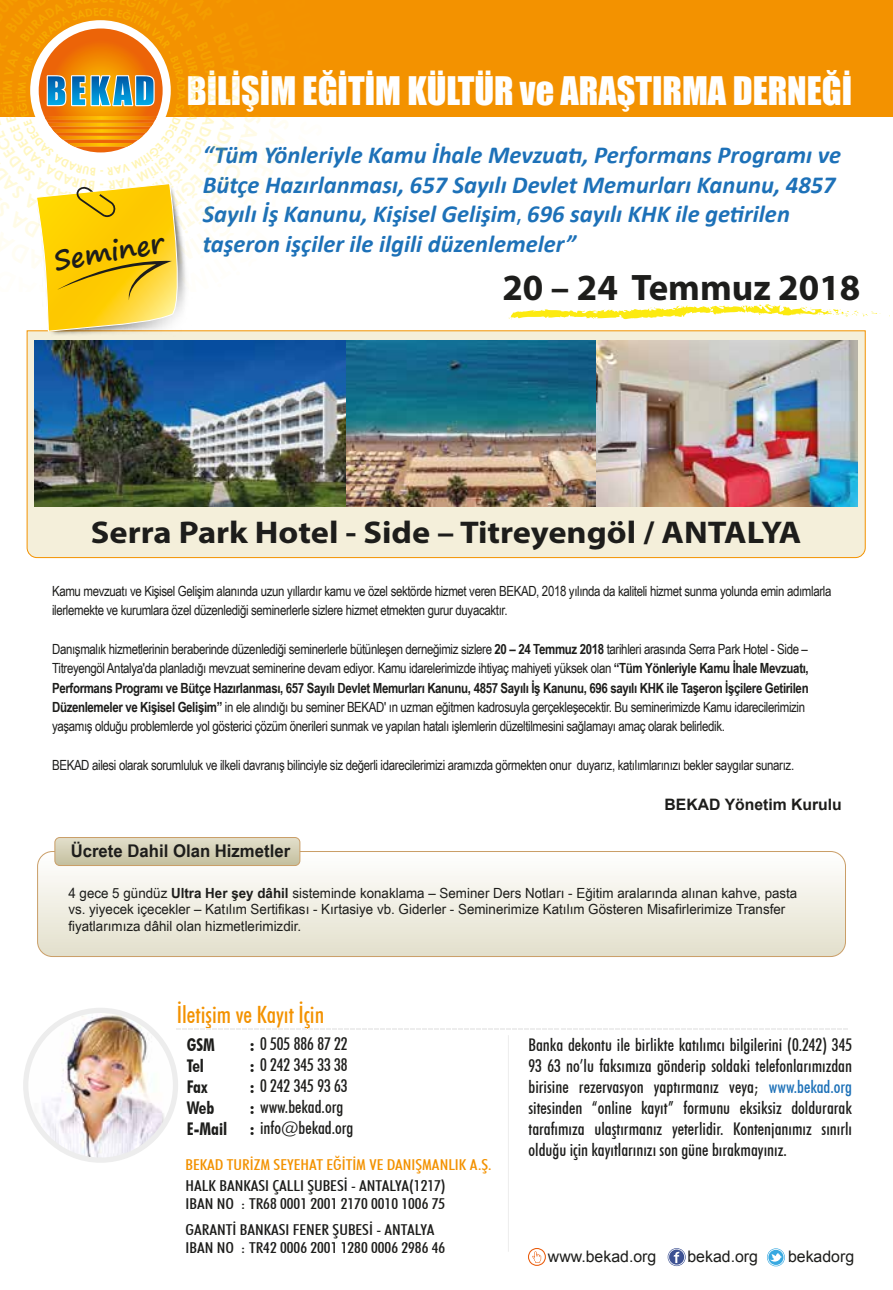
<style>
.page{position:relative;width:893px;height:1290px;background:#fff}
.page>*{position:absolute;margin:0;border:0;box-sizing:border-box;transform-origin:0 0}
.t1{font:700 36.93px "Myriad Pro";color:#1d1d1b}
.t2{font:36.23px "Impact";color:#fff}
.t3{font:700 31.5px "Myriad Pro";color:#1d1d1b;scale:1.09 1}
.t4{font:700 26.95px "Segoe Print";color:#1d1d1b}
.t5{font:italic 700 24.5px/29.4px "Calibri";color:#1d71b8}
.t6{font:500 condensed 23.8px "Futura BT";color:#f39200}
.t7{font:500 condensed 17.5px/21px "Futura BT";color:#1d1d1b;text-align:justify}
.t8{font:700 17.5px "Arial Narrow";color:#1d1d1b;scale:1.17 1}
.t9{font:700 condensed 17.5px "Futura BT";color:#1d1d1b}
.t10{font:15.92px "Arial";color:#1d1d1b}
.t11{font:700 15.75px "Arial";color:#1d1d1b}
.t12{font:500 condensed 15.05px/18px "Futura BT";color:#1d1d1b;scale:1.17 1}
.t13{font:500 condensed 15.05px "Futura BT";color:#f39200;scale:1.17 1}
.t14{font:14px/19.2px "Arial Narrow";letter-spacing:-.025em;color:#1d1d1b}
.t15{font:14px/16.8px "Arial Narrow";color:#1d1d1b;scale:1.17 1}
.t16{font:700 12.95px "Century Gothic";color:#ffde00}
.t17{font:700 11.03px "Century Gothic";color:#ffde00}
.s1{font-family:"Myriad Pro";font-weight:400;font-style:normal}
.s2{font-weight:700}
.s3{color:#1d71b8}
</style>
<div class="page">
<div style="left:26px;top:330px;width:840px;height:228px;background:#f4efda"></div>
<svg style="left:508px;top:304px;width:372px;height:16px"></svg>
<div style="left:0;top:1px;width:893px;height:116px;background:#f39200"></div>
<img style="left:26px;top:331px;width:220px;height:62px">
<svg style="left:39px;top:851px;width:805px;height:104px"></svg>
<div style="left:37px;top:851px;width:809px;height:106px;border:1px solid #ca9e67;border-radius:15px"></div>
<svg style="left:55px;top:837px;width:245px;height:28px;background:#d3cfb5"></svg>
<div style="left:55px;top:837px;width:245px;height:29px;border:1px solid #ca9e67;border-radius:5px"></div>
<img style="left:34px;top:341px;width:312px;height:166px">
<img style="left:595px;top:341px;width:263px;height:166px">
<img style="left:346px;top:341px;width:249px;height:166px">
<svg style="left:528px;top:1248px;width:18px;height:18px"></svg>
<svg style="left:668px;top:1248px;width:18px;height:18px"></svg>
<svg style="left:668px;top:1248px;width:17px;height:17px"></svg>
<svg style="left:669px;top:1249px;width:15px;height:15px"></svg>
<svg style="left:674px;top:1251px;width:5px;height:12px"></svg>
<svg style="left:767px;top:1248px;width:18px;height:18px"></svg>
<svg style="left:767px;top:1249px;width:17px;height:17px"></svg>
<svg style="left:768px;top:1250px;width:15px;height:15px"></svg>
<svg style="left:770px;top:1253px;width:12px;height:8px"></svg>
<img style="left:29px;top:1013px;width:147px;height:144px">
<div style="left:23px;top:1008px;width:155px;height:155px;border:5px solid #ededed;border-radius:50%"></div>
<hr style="left:508px;top:1035px;width:1px;height:217px;background:#ededed">
<svg style="left:177px;top:1028px;width:670px;height:2px"></svg>
<svg style="left:26px;top:20px;width:299px;height:311px"></svg>
<p class="t17" style="left:104px;top:180px;width:6px;rotate:180deg">-</p>
<p class="t16" style="left:105px;top:196px;width:7px;rotate:180deg">-</p>
<h3 class="t4" style="left:50px;top:237px;width:113px;rotate:-10deg">Seminer</h3>
<h2 class="t2" style="left:187px;top:62px;width:667px">BİLİŞİM EĞİTİM KÜLTÜR ve ARAŞTIRMA DERNEĞİ</h2>
<h3 class="t5" style="left:203px;top:141px;width:640px">“Tüm Yönleriyle Kamu İhale Mevzuatı, Performans Programı ve Bütçe Hazırlanması, 657 Sayılı Devlet Memurları Kanunu, 4857<br>Sayılı İş Kanunu, Kişisel Gelişim<span class="s1">,</span> 696 sayılı KHK ile getirilen taşeron işçiler ile ilgili düzenlemeler”</h3>
<h1 class="t1" style="left:502px;top:264px;width:359px">20 – 24 Temmuz 2018</h1>
<h3 class="t3" style="left:91px;top:512px;width:654px">Serra Park Hotel - Side – Titreyengöl / ANTALYA</h3>
<p class="t14" style="left:52px;top:581px;width:781px">Kamu mevzuatı ve Kişisel Gelişim alanında uzun yıllardır kamu ve özel sektörde hizmet veren BEKAD, 2018 yılında da kaliteli hizmet sunma yolunda emin adımlarla ilerlemekte ve kurumlara özel düzenlediği seminerlerle sizlere hizmet etmekten gurur duyacaktır.</p>
<p class="t14" style="left:52px;top:639px;width:758px">Danışmalık hizmetlerinin beraberinde düzenlediği seminerlerle bütünleşen derneğimiz sizlere <span class="s2">20 – 24 Temmuz 2018</span> tarihleri arasında Serra Park Hotel - Side – Titreyengöl Antalya'da planladığı mevzuat seminerine devam ediyor. Kamu idarelerimizde ihtiyaç mahiyeti yüksek olan <span class="s2">“Tüm Yönleriyle Kamu İhale Mevzuatı, Performans Programı ve Bütçe Hazırlanması, 657 Sayılı Devlet Memurları Kanunu, 4857 Sayılı İş Kanunu, 696 sayılı KHK ile Taşeron İşçilere Getirilen Düzenlemeler ve Kişisel Gelişim”</span> in ele alındığı bu seminer BEKAD' ın uzman eğitmen kadrosuyla gerçekleşecektir. Bu seminerimizde Kamu idarecilerimizin yaşamış olduğu problemlerde yol gösterici çözüm önerileri sunmak ve yapılan hatalı işlemlerin düzeltilmesini sağlamayı amaç olarak belirledik.</p>
<p class="t14" style="left:52px;top:754px;width:744px">BEKAD ailesi olarak sorumluluk ve ilkeli davranış bilinciyle siz değerli idarecilerimizi aramızda görmekten onur duyarız, katılımlarınızı bekler saygılar sunarız.</p>
<p class="t11" style="left:665px;top:794px;width:179px">BEKAD Yönetim Kurulu</p>
<p class="t8" style="left:71px;top:838px;width:189px">Ücrete Dahil Olan Hizmetler</p>
<p class="t15" style="left:68px;top:883px;width:625px">4 gece 5 gündüz <span class="s2">Ultra Her şey dâhil</span> sisteminde konaklama – Seminer Ders Notları - Eğitim aralarında alınan kahve, pasta vs. yiyecek içecekler – Katılım Sertifikası - Kırtasiye vb. Giderler - Seminerimize Katılım Gösteren Misafirlerimize Transfer fiyatlarımıza dâhil olan hizmetlerimizdir.</p>
<h3 class="t6" style="left:177px;top:999px;width:149px">İletişim ve Kayıt İçin</h3>
<p class="t9" style="left:187px;top:1034px;width:30px">GSM</p>
<p class="t7" style="left:250px;top:1033px;width:99px"><span class="s2">:</span> 0 505 886 87 22</p>
<p class="t9" style="left:187px;top:1055px;width:19px">Tel</p>
<p class="t7" style="left:250px;top:1054px;width:99px"><span class="s2">:</span> 0 242 345 33 38</p>
<p class="t9" style="left:187px;top:1076px;width:22px">Fax</p>
<p class="t7" style="left:250px;top:1075px;width:99px"><span class="s2">:</span> 0 242 345 93 63</p>
<p class="t9" style="left:187px;top:1097px;width:29px">Web</p>
<p class="t7" style="left:250px;top:1096px;width:95px"><span class="s2">:</span> www.bekad.org</p>
<p class="t9" style="left:187px;top:1118px;width:42px">E-Mail</p>
<p class="t7" style="left:250px;top:1117px;width:105px"><span class="s2">:</span> info@bekad.org</p>
<p class="t12" style="left:186px;top:1176px;width:224px">HALK BANKASI ÇALLI ŞUBESİ - ANTALYA(1217)<br>IBAN NO : TR68 0001 2001 2170 0010 1006 75</p>
<p class="t13" style="left:186px;top:1155px;width:263px">BEKAD TURİZM SEYEHAT EĞİTİM VE DANIŞMANLIK A.Ş.</p>
<p class="t12" style="left:186px;top:1220px;width:223px">GARANTİ BANKASI FENER ŞUBESİ - ANTALYA<br>IBAN NO : TR42 0006 2001 1280 0006 2986 46</p>
<p class="t7" style="left:528px;top:1034px;width:325px">Banka dekontu ile birlikte katılımcı bilgilerini (0.242) 345<br>93 63 no’lu faksımıza gönderip soldaki telefonlarımızdan birisine rezervasyon yaptırmanız veya; <span class="s3">www.bekad.org </span>sitesinden “online kayıt” formunu eksiksiz doldurarak tarafımıza ulaştırmanız yeterlidir. Kontenjanımız sınırlı olduğu için kayıtlarınızı son güne bırakmayınız.</p>
<p class="t10" style="left:548px;top:1246px;width:110px">www.bekad.org</p>
<p class="t10" style="left:687px;top:1246px;width:72px">bekad.org</p>
<p class="t10" style="left:788px;top:1246px;width:68px">bekadorg</p>
</div>
